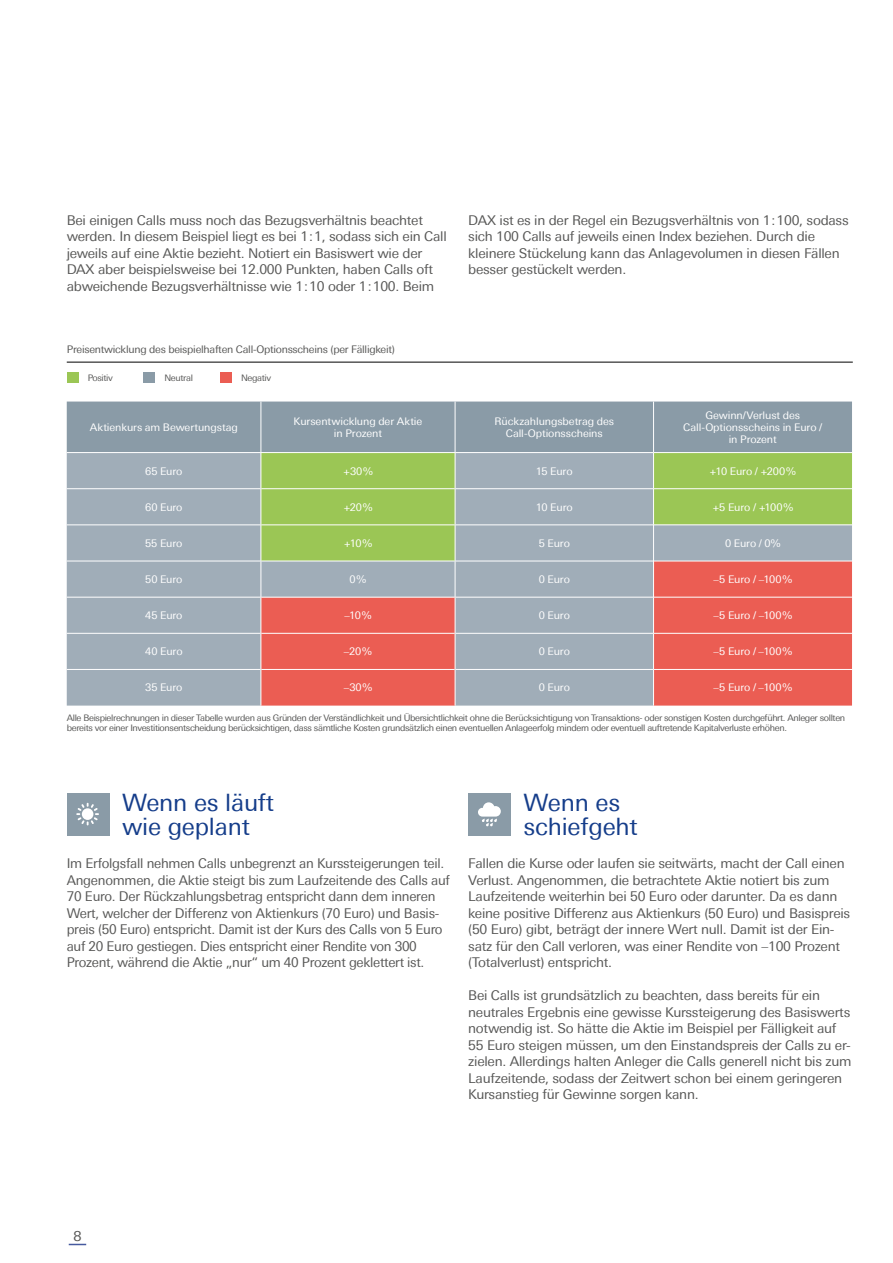
<style>
.page{position:relative;width:893px;height:1263px;background:#fff}
.page>*{position:absolute;margin:0;border:0;box-sizing:border-box;transform-origin:0 0}
.t1{font:24px/24px "Univers Deutsche Bank";letter-spacing:-.01em;color:#153d8a}
.t2{font:14.4px "Univers Deutsche Bank Mod";color:#575756}
.t3{font:13.5px/16.5px "Univers Deutsche Bank";letter-spacing:-.02em;color:#575756}
.t4{font:10.5px/12.6px "Univers Deutsche Bank";letter-spacing:-.01em;color:#fff;text-align:center}
.t5{font:10.5px "Univers Deutsche Bank";letter-spacing:-.025em;color:#575756}
.t6{font:9px/10.5px "Univers Deutsche Bank";letter-spacing:-.04em;color:#575756}
</style>
<div class="page">
<svg style="left:69px;top:1244px;width:17px;height:1px"></svg>
<div style="left:67px;top:372px;width:11px;height:11px;background:#9bc655"></div>
<div style="left:220px;top:372px;width:12px;height:11px;background:#eb5d53"></div>
<div style="left:143px;top:372px;width:12px;height:11px;background:#8a9ba7"></div>
<hr style="left:67px;top:362px;width:786px;height:1px;background:#000">
<div style="left:67px;top:401px;width:785px;height:51px;background:#8a9ba7"></div>
<div style="left:67px;top:453px;width:194px;height:253px;background:#a0adb8"></div>
<svg style="left:262px;top:453px;width:590px;height:108px;background:#9ebb82"></svg>
<svg style="left:262px;top:562px;width:590px;height:144px;background:#cc7f7e"></svg>
<hr style="left:261px;top:401px;width:1px;height:51px;background:#fff">
<hr style="left:455px;top:401px;width:1px;height:51px;background:#fff">
<hr style="left:654px;top:488px;width:198px;height:1px;background:#fff">
<hr style="left:654px;top:633px;width:198px;height:1px;background:#fff">
<hr style="left:654px;top:669px;width:198px;height:1px;background:#fff">
<hr style="left:654px;top:524px;width:198px;height:1px;background:#fff">
<hr style="left:654px;top:597px;width:198px;height:1px;background:#fff">
<hr style="left:67px;top:488px;width:194px;height:1px;background:#fff">
<hr style="left:67px;top:524px;width:194px;height:1px;background:#fff">
<hr style="left:67px;top:561px;width:194px;height:1px;background:#fff">
<hr style="left:67px;top:597px;width:194px;height:1px;background:#fff">
<hr style="left:67px;top:633px;width:194px;height:1px;background:#fff">
<hr style="left:67px;top:669px;width:194px;height:1px;background:#fff">
<hr style="left:455px;top:488px;width:198px;height:1px;background:#fff">
<hr style="left:455px;top:524px;width:198px;height:1px;background:#fff">
<hr style="left:455px;top:597px;width:198px;height:1px;background:#fff">
<hr style="left:455px;top:633px;width:198px;height:1px;background:#fff">
<hr style="left:455px;top:669px;width:198px;height:1px;background:#fff">
<hr style="left:261px;top:488px;width:194px;height:1px;background:#fff">
<hr style="left:261px;top:524px;width:194px;height:1px;background:#fff">
<hr style="left:261px;top:597px;width:194px;height:1px;background:#fff">
<hr style="left:261px;top:633px;width:194px;height:1px;background:#fff">
<hr style="left:261px;top:669px;width:194px;height:1px;background:#fff">
<hr style="left:455px;top:453px;width:1px;height:36px;background:#fff">
<hr style="left:455px;top:489px;width:1px;height:36px;background:#fff">
<hr style="left:455px;top:525px;width:1px;height:36px;background:#fff">
<hr style="left:455px;top:561px;width:1px;height:36px;background:#fff">
<hr style="left:455px;top:597px;width:1px;height:36px;background:#fff">
<hr style="left:455px;top:633px;width:1px;height:36px;background:#fff">
<hr style="left:455px;top:669px;width:1px;height:37px;background:#fff">
<hr style="left:653px;top:401px;width:1px;height:52px;background:#fff">
<hr style="left:653px;top:453px;width:1px;height:36px;background:#fff">
<hr style="left:653px;top:489px;width:1px;height:36px;background:#fff">
<hr style="left:653px;top:525px;width:1px;height:36px;background:#fff">
<hr style="left:653px;top:561px;width:1px;height:36px;background:#fff">
<hr style="left:653px;top:597px;width:1px;height:36px;background:#fff">
<hr style="left:653px;top:633px;width:1px;height:36px;background:#fff">
<hr style="left:653px;top:669px;width:1px;height:37px;background:#fff">
<div style="left:67px;top:793px;width:42px;height:42px;background:#8a9ba7"></div>
<svg style="left:76px;top:803px;width:23px;height:22px"></svg>
<div style="left:468px;top:793px;width:43px;height:43px;background:#8a9ba7"></div>
<svg style="left:478px;top:802px;width:23px;height:24px"></svg>
<p class="t3" style="left:67px;top:212px;width:381px">Bei einigen Calls muss noch das Bezugsverhältnis beachtet werden. In diesem Beispiel liegt es bei 1:1, sodass sich ein Call jeweils auf eine Aktie bezieht. Notiert ein Basiswert wie der DAX aber beispielsweise bei 12.000 Punkten, haben Calls oft abweichende Bezugsverhältnisse wie 1:10 oder 1:100. Beim</p>
<p class="t3" style="left:468px;top:212px;width:382px">DAX ist es in der Regel ein Bezugsverhältnis von 1:100, sodass sich 100 Calls auf jeweils einen Index beziehen. Durch die kleinere Stückelung kann das Anlagevolumen in diesen Fällen besser gestückelt werden.</p>
<p class="t5" style="left:67px;top:344px;width:330px">Preisentwicklung des beispielhaften Call-Optionsscheins (per Fälligkeit)</p>
<p class="t6" style="left:88px;top:372px;width:27px">Positiv</p>
<p class="t6" style="left:164px;top:372px;width:30px">Neutral</p>
<p class="t6" style="left:241px;top:372px;width:32px">Negativ</p>
<p class="t4" style="left:90px;top:421px;width:150px">Aktienkurs am Bewertungstag</p>
<p class="t4" style="left:294px;top:415px;width:130px">Kursentwicklung der Aktie in Prozent</p>
<p class="t4" style="left:495px;top:415px;width:121px">Rückzahlungsbetrag des<br>Call-Optionsscheins</p>
<p class="t4" style="left:683px;top:409px;width:140px;line-height:12px">Gewinn/Verlust des<br>Call-Optionsscheins in Euro / in Prozent</p>
<p class="t4" style="left:145px;top:465px;width:39px">65 Euro</p>
<p class="t4" style="left:343px;top:465px;width:32px">+30%</p>
<p class="t4" style="left:536px;top:465px;width:38px">15 Euro</p>
<p class="t4" style="left:710px;top:465px;width:88px">+10 Euro / +200%</p>
<p class="t4" style="left:145px;top:501px;width:39px">60 Euro</p>
<p class="t4" style="left:343px;top:501px;width:31px">+20%</p>
<p class="t4" style="left:536px;top:501px;width:38px">10 Euro</p>
<p class="t4" style="left:712px;top:501px;width:82px">+5 Euro / +100%</p>
<p class="t4" style="left:145px;top:537px;width:39px">55 Euro</p>
<p class="t4" style="left:344px;top:537px;width:30px">+10%</p>
<p class="t4" style="left:539px;top:537px;width:33px">5 Euro</p>
<p class="t4" style="left:725px;top:537px;width:57px">0 Euro / 0%</p>
<p class="t4" style="left:145px;top:573px;width:39px">50 Euro</p>
<p class="t4" style="left:350px;top:573px;width:18px">0%</p>
<p class="t4" style="left:539px;top:573px;width:33px">0 Euro</p>
<p class="t4" style="left:713px;top:573px;width:80px">–5 Euro / –100%</p>
<p class="t4" style="left:145px;top:609px;width:39px">45 Euro</p>
<p class="t4" style="left:344px;top:609px;width:29px">–10%</p>
<p class="t4" style="left:539px;top:609px;width:33px">0 Euro</p>
<p class="t4" style="left:713px;top:609px;width:80px">–5 Euro / –100%</p>
<p class="t4" style="left:145px;top:645px;width:39px">40 Euro</p>
<p class="t4" style="left:344px;top:645px;width:30px">–20%</p>
<p class="t4" style="left:539px;top:645px;width:33px">0 Euro</p>
<p class="t4" style="left:713px;top:645px;width:80px">–5 Euro / –100%</p>
<p class="t4" style="left:145px;top:681px;width:39px">35 Euro</p>
<p class="t4" style="left:344px;top:681px;width:30px">–30%</p>
<p class="t4" style="left:539px;top:681px;width:33px">0 Euro</p>
<p class="t4" style="left:713px;top:681px;width:80px">–5 Euro / –100%</p>
<p class="t6" style="left:67px;top:712px;width:780px">Alle Beispielrechnungen in dieser Tabelle wurden aus Gründen der Verständlichkeit und Übersichtlichkeit ohne die Berücksichtigung von Transaktions- oder sonstigen Kosten durchgeführt. Anleger sollten bereits vor einer Investitionsentscheidung berücksichtigen, dass sämtliche Kosten grundsätzlich einen eventuellen Anlageerfolg mindern oder eventuell auftretende Kapitalverluste erhöhen.</p>
<h1 class="t1" style="left:122px;top:791px;width:154px">Wenn es läuft wie geplant</h1>
<h1 class="t1" style="left:523px;top:791px;width:116px">Wenn es schiefgeht</h1>
<p class="t3" style="left:468px;top:855px;width:384px">Fallen die Kurse oder laufen sie seitwärts, macht der Call einen Verlust. Angenommen, die betrachtete Aktie notiert bis zum Laufzeitende weiterhin bei 50 Euro oder darunter. Da es dann keine positive Differenz aus Aktienkurs (50 Euro) und Basispreis (50 Euro) gibt, beträgt der innere Wert null. Damit ist der Ein&shy;satz für den Call verloren, was einer Rendite von –100 Prozent (Totalverlust) entspricht.</p>
<p class="t3" style="left:468px;top:987px;width:385px">Bei Calls ist grundsätzlich zu beachten, dass bereits für ein neutrales Ergebnis eine gewisse Kurssteigerung des Basiswerts notwendig ist. So hätte die Aktie im Beispiel per Fälligkeit auf 55 Euro steigen müssen, um den Einstandspreis der Calls zu er&shy;zielen. Allerdings halten Anleger die Calls generell nicht bis zum Laufzeitende, sodass der Zeitwert schon bei einem geringeren Kursanstieg für Gewinne sorgen kann.</p>
<p class="t3" style="left:67px;top:855px;width:385px">Im Erfolgsfall nehmen Calls unbegrenzt an Kurssteigerungen teil.<br>Angenommen, die Aktie steigt bis zum Laufzeitende des Calls auf 70 Euro. Der Rückzahlungsbetrag entspricht dann dem inneren Wert, welcher der Differenz von Aktienkurs (70 Euro) und Basis&shy;preis (50 Euro) entspricht. Damit ist der Kurs des Calls von 5 Euro auf 20 Euro gestiegen. Dies entspricht einer Rendite von 300<br>Prozent, während die Aktie „nur“ um 40 Prozent geklettert ist.</p>
<p class="t2" style="left:73px;top:1227px;width:10px">8</p>
</div>
